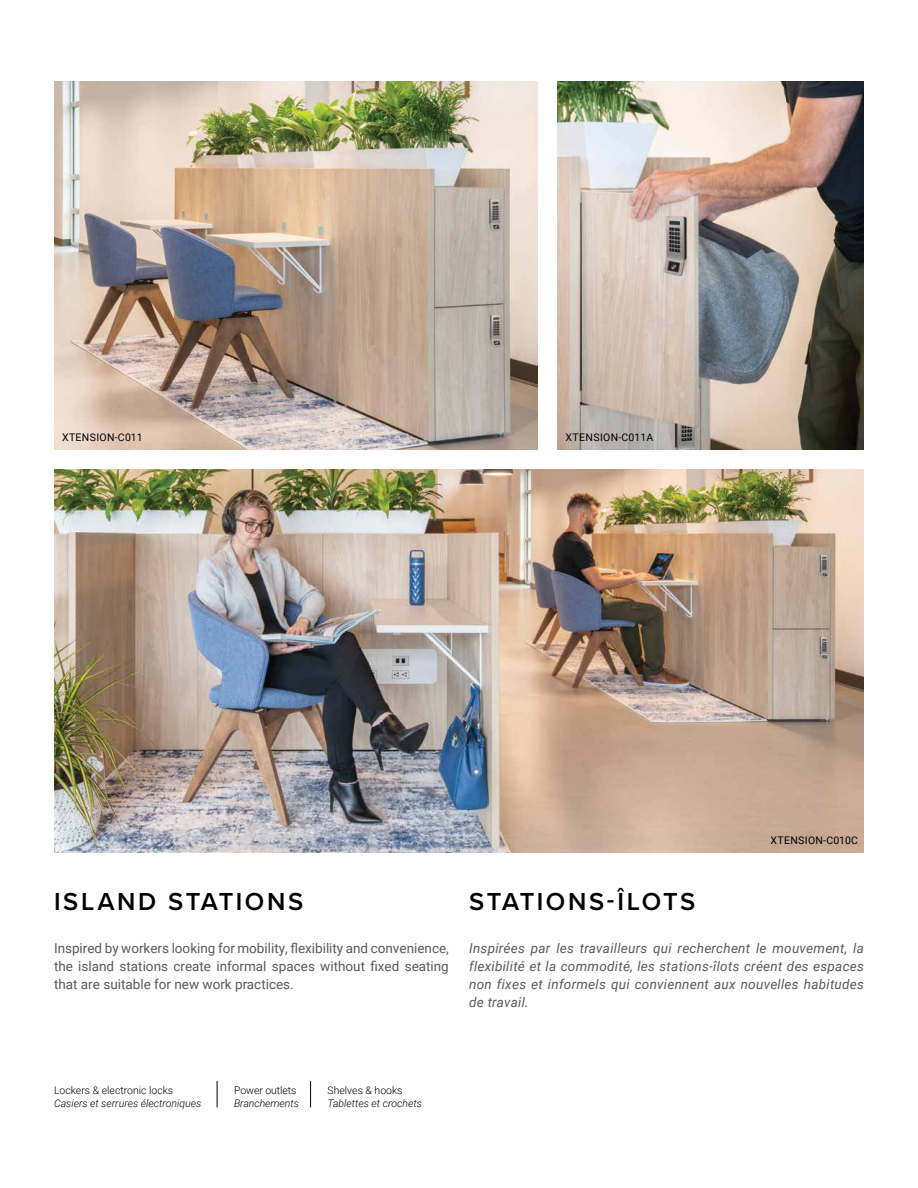
<style>
.page{position:relative;width:918px;height:1188px;background:#fff}
.page>*{position:absolute;margin:0;border:0;box-sizing:border-box;transform-origin:0 0}
.t1{font:600 25.5px "Proxima Nova";letter-spacing:.1em;color:#000}
.t2{font:italic 13.5px/18px "Roboto";letter-spacing:.02em;color:#58595b;text-align:justify}
.t3{font:13.5px/18px "Roboto";color:#58595b;text-align:justify}
.t4{font:italic 300 10.5px "Roboto";color:#000}
.t5{font:300 10.5px "Roboto";color:#000}
.t6{font:10.5px "Roboto";letter-spacing:.035em;color:#000}
</style>
<div class="page">
<img style="left:54px;top:81px;width:483px;height:368px">
<img style="left:558px;top:81px;width:306px;height:368px">
<img style="left:54px;top:469px;width:810px;height:383px">
<svg style="left:217px;top:1081px;width:1px;height:26px"></svg>
<svg style="left:310px;top:1081px;width:1px;height:26px"></svg>
<p class="t6" style="left:62px;top:430px;width:82px">XTENSION-C011</p>
<p class="t6" style="left:566px;top:430px;width:89px">XTENSION-C011A</p>
<p class="t6" style="left:771px;top:833px;width:89px">XTENSION-C010C</p>
<h1 class="t1" style="left:54px;top:882px;width:251px">ISLAND STATIONS</h1>
<h1 class="t1" style="left:469px;top:882px;width:228px">STATIONS-ÎLOTS</h1>
<p class="t3" style="left:54px;top:939px;width:396px">Inspired by workers looking for mobility, flexibility and convenience, the island stations create informal spaces without fixed seating that are suitable for new work practices.</p>
<p class="t2" style="left:469px;top:939px;width:396px">Inspirées par les travailleurs qui recherchent le mouvement, la flexibilité et la commodité, les stations-îlots créent des espaces non fixes et informels qui conviennent aux nouvelles habitudes de travail.</p>
<p class="t5" style="left:54px;top:1083px;width:121px">Lockers &amp; electronic locks</p>
<p class="t4" style="left:54px;top:1096px;width:149px">Casiers et serrures électroniques</p>
<p class="t5" style="left:234px;top:1083px;width:64px">Power outlets</p>
<p class="t4" style="left:234px;top:1096px;width:66px">Branchements</p>
<p class="t5" style="left:327px;top:1083px;width:77px">Shelves &amp; hooks</p>
<p class="t4" style="left:327px;top:1096px;width:96px">Tablettes et crochets</p>
</div>
